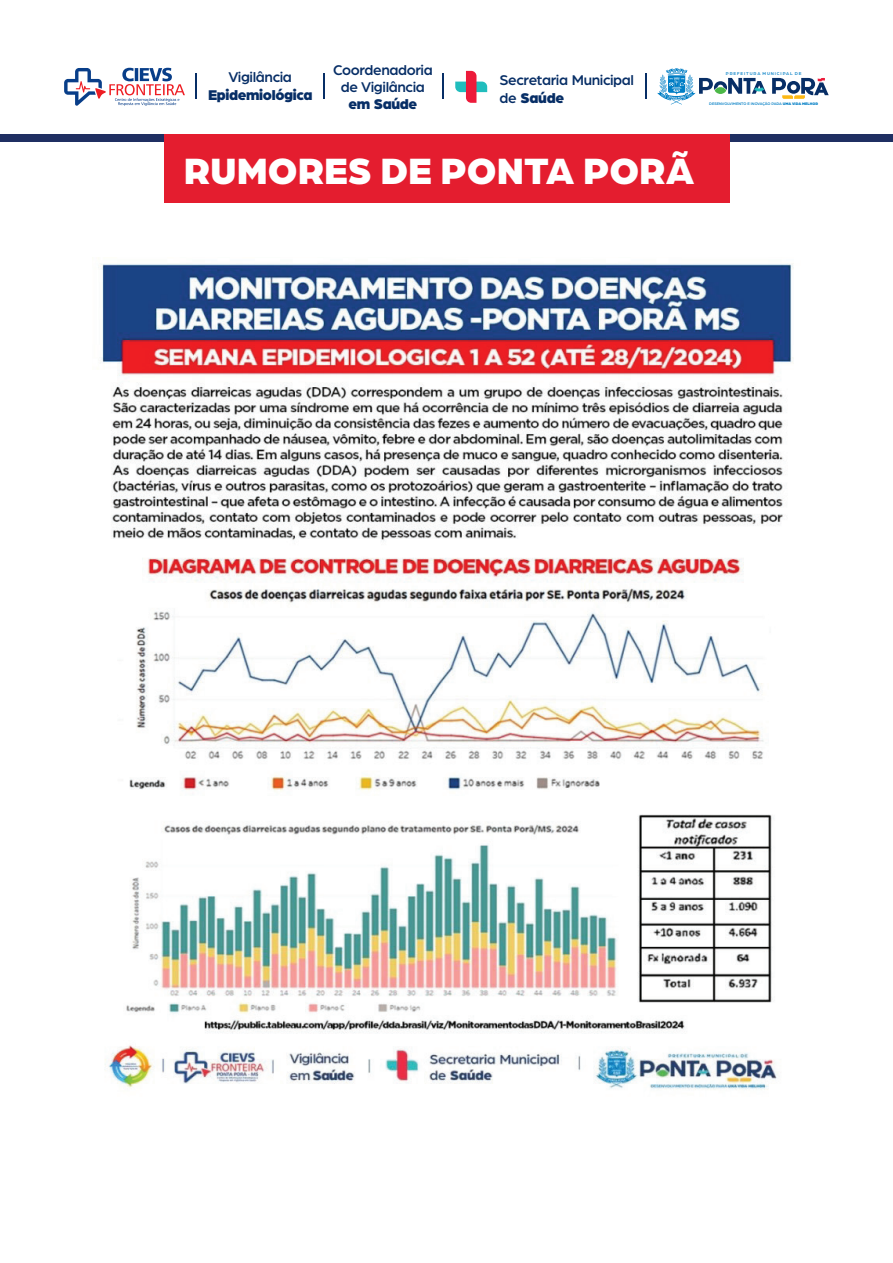
<style>
.page{position:relative;width:893px;height:1263px;background:#fff}
.page>*{position:absolute;margin:0;border:0;box-sizing:border-box;transform-origin:0 0}
.t1{font:900 39px "Arboria";color:#fff}
.t2{font:500 15px/17.4px "Arboria";letter-spacing:-.025em;color:#072e66}
.t3{font:900 15px "Arboria";letter-spacing:-.02em;color:#072e66}
.t4{font:500 4.35px "Arboria";letter-spacing:.2em;color:#007ec5}
.t5{font:500 3.9px "Arboria";color:#007ec5}
.s1{font-weight:900}
</style>
<div class="page">
<svg style="left:657px;top:68px;width:109px;height:37px"></svg>
<svg style="left:772px;top:78px;width:57px;height:21px"></svg>
<svg style="left:455px;top:71px;width:32px;height:32px"></svg>
<svg style="left:64px;top:68px;width:121px;height:38px"></svg>
<svg style="left:196px;top:73px;width:1px;height:25px"></svg>
<svg style="left:323px;top:73px;width:1px;height:25px"></svg>
<svg style="left:443px;top:73px;width:1px;height:25px"></svg>
<svg style="left:645px;top:73px;width:1px;height:25px"></svg>
<div style="left:0;top:134px;width:893px;height:7px;background:#1f2f62"></div>
<div style="left:164px;top:134px;width:565px;height:68px;background:#e41d2f"></div>
<img style="left:98px;top:264px;width:696px;height:826px">
<p class="t2" style="left:228px;top:69px;width:65px">Vigilância</p>
<p class="t3" style="left:208px;top:88px;width:106px">Epidemiológica</p>
<p class="t2" style="left:333px;top:62px;width:101px;line-height:16.8px;text-align:center">Coordenadoria de Vigilância</p>
<p class="t3" style="left:349px;top:98px;width:70px">em Saúde</p>
<p class="t2" style="left:499px;top:72px;width:136px">Secretaria Municipal de <span class="s1">Saúde</span></p>
<p class="t4" style="left:726px;top:71px;width:77px">PREFEITURA MUNICIPAL DE</p>
<p class="t5" style="left:709px;top:102px;width:110px">DESENVOLVIMENTO E INOVAÇÃO PARA <span class="s1">UMA VIDA MELHOR</span></p>
<h1 class="t1" style="left:184px;top:142px;width:512px">RUMORES DE PONTA PORÃ</h1>
</div>
